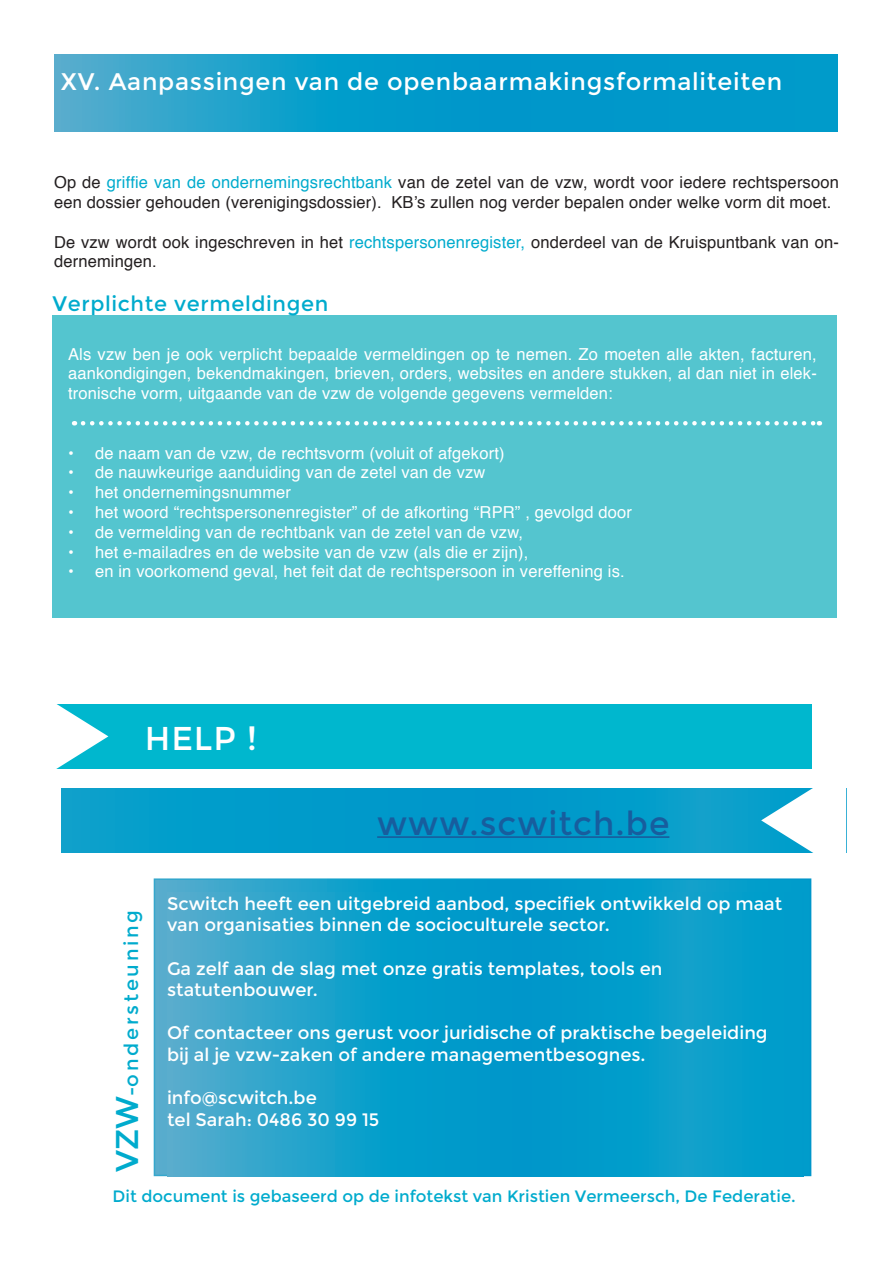
<style>
.page{position:relative;width:893px;height:1263px;background:#fff}
.page>*{position:absolute;margin:0;border:0;box-sizing:border-box;transform-origin:0 0}
.t1{font:33px "Montserrat";letter-spacing:.03em;color:#175d9e}
.t2{font:33px "Montserrat";color:#fff}
.t3{font:24px "Montserrat";letter-spacing:.03em;color:#fff}
.t4{font:21px "Montserrat";letter-spacing:.03em;color:#00abcd}
.t5{font:19.5px "Montserrat";letter-spacing:.14em;color:#00abcd}
.t6{font:18px/21.6px "Montserrat";color:#fff}
.t7{font:16.5px/19.8px "Helvetica";letter-spacing:.01em;color:#fff;text-align:justify}
.t8{font:16.5px/19.8px "Helvetica";letter-spacing:.01em;color:#231f20}
.t9{font:16.5px "Montserrat";color:#00abcd}
.s1{color:#00abcd}
.s2{font-size:31.5px}
</style>
<div class="page">
<div style="left:52px;top:315px;width:785px;height:303px;background:#54c5cf"></div>
<svg style="left:54px;top:54px;width:783px;height:77px;background:#0f9dca"></svg>
<svg style="left:83px;top:421px;width:737px;height:4px"></svg>
<div style="left:55px;top:704px;width:784px;height:64px;background:#00b7ce"></div>
<svg style="left:55px;top:704px;width:53px;height:85px"></svg>
<div style="left:62px;top:788px;width:784px;height:65px;background:linear-gradient(to bottom,#039ccb,#039ccb)"></div>
<svg style="left:761px;top:768px;width:85px;height:85px"></svg>
<hr style="left:377px;top:836px;width:292px;height:2px;background:#175d9e">
<div style="left:812px;top:698px;width:68px;height:76px;background:#fff"></div>
<svg style="left:157px;top:881px;width:651px;height:292px;background:#21a2cb"></svg>
<svg style="left:167px;top:892px;width:637px;height:284px;background:#119fcb"></svg>
<p class="t3" style="left:61px;top:67px;width:723px">XV. Aanpassingen van de openbaarmakingsformaliteiten</p>
<p class="t8" style="left:54px;top:173px;width:786px">Op de <span class="s1">griffie van de ondernemingsrechtbank</span> van de zetel van de vzw, wordt voor iedere rechtspersoon een dossier gehouden (verenigingsdossier). KB’s zullen nog verder bepalen onder welke vorm dit moet.</p>
<p class="t8" style="left:54px;top:232px;width:786px">De vzw wordt ook ingeschreven in het <span class="s1">rechtspersonenregister,</span> onderdeel van de Kruispuntbank van on&shy;dernemingen.</p>
<p class="t4" style="left:52px;top:291px;width:277px">Verplichte vermeldingen</p>
<p class="t7" style="left:68px;top:344px;width:750px">Als vzw ben je ook verplicht bepaalde vermeldingen op te nemen. Zo moeten alle akten, facturen, aankondigingen, bekendmakingen, brieven, orders, websites en andere stukken, al dan niet in elek&shy;tronische vorm, uitgaande van de vzw de volgende gegevens vermelden:</p>
<p class="t7" style="left:68px;top:443px;width:438px">• de naam van de vzw, de rechtsvorm (voluit of afgekort)</p>
<p class="t7" style="left:68px;top:463px;width:419px">• de nauwkeurige aanduiding van de zetel van de vzw</p>
<p class="t7" style="left:68px;top:483px;width:225px">• het ondernemingsnummer</p>
<p class="t7" style="left:68px;top:503px;width:566px">• het woord “rechtspersonenregister” of de afkorting “RPR” , gevolgd door</p>
<p class="t7" style="left:68px;top:523px;width:457px">• de vermelding van de rechtbank van de zetel van de vzw,</p>
<p class="t7" style="left:68px;top:542px;width:462px">• het e-mailadres en de website van de vzw (als die er zijn),</p>
<p class="t7" style="left:68px;top:562px;width:558px">• en in voorkomend geval, het feit dat de rechtspersoon in vereffening is.</p>
<p class="t2" style="left:145px;top:719px;width:114px">HELP !</p>
<p class="t1" style="left:377px;top:804px;width:294px">www.scwitch.be</p>
<p class="t6" style="left:167px;top:893px;width:617px">Scwitch heeft een uitgebreid aanbod, specifiek ontwikkeld op maat van organisaties binnen de socioculturele sector.</p>
<p class="t6" style="left:167px;top:958px;width:497px">Ga zelf aan de slag met onze gratis templates, tools en</p>
<p class="t6" style="left:167px;top:979px;width:152px">statutenbouwer.</p>
<p class="t6" style="left:167px;top:1022px;width:602px">Of contacteer ons gerust voor juridische of praktische begeleiding</p>
<p class="t6" style="left:167px;top:1044px;width:480px">bij al je vzw-zaken of andere managementbesognes.</p>
<p class="t6" style="left:167px;top:1087px;width:151px">info@scwitch.be</p>
<p class="t6" style="left:167px;top:1109px;width:214px">tel Sarah: 0486 30 99 15</p>
<p class="t5" style="left:120px;top:1172px;width:264px;rotate:-90deg"><span class="s2">VZW</span>-ondersteuning</p>
<p class="t9" style="left:113px;top:1186px;width:685px">Dit document is gebaseerd op de infotekst van Kristien Vermeersch, De Federatie.</p>
</div>
